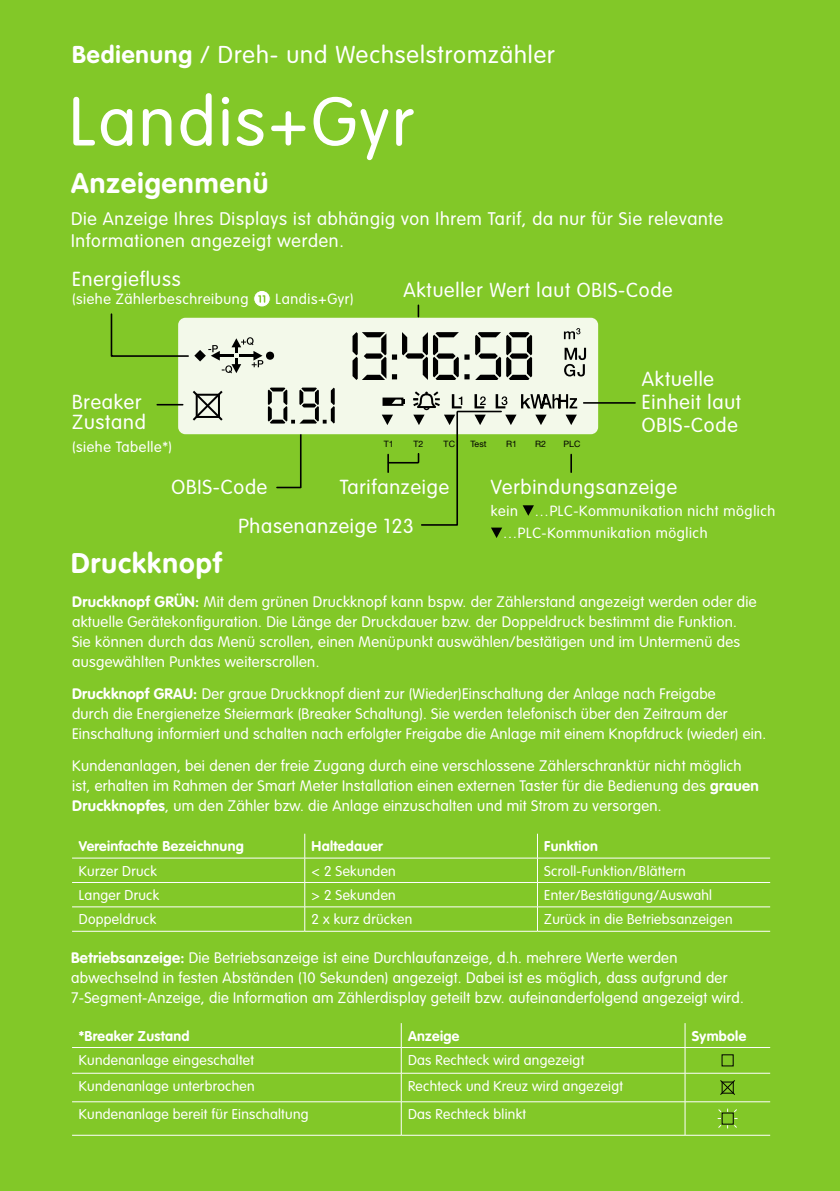
<style>
.page{position:relative;width:840px;height:1191px;background:#fff}
.page>*{position:absolute;margin:0;border:0;box-sizing:border-box;transform-origin:0 0}
.t1{font:300 67.8px "VAG Rounded Std";letter-spacing:.04em;color:#fff}
.t2{font:700 28px "VAG Rounded Std";letter-spacing:.04em;color:#fff}
.t3{font:300 24px "VAG Rounded Std";letter-spacing:.04em;color:#fff}
.t4{font:300 20px/22.8px "VAG Rounded Std";letter-spacing:.04em;color:#fff}
.t5{font:300 18px/22px "VAG Rounded Std";letter-spacing:.04em;color:#fff}
.t6{font:300 15px/20px "VAG Rounded Std";letter-spacing:.02em;color:#fff}
.t7{font:300 14.6px/22.2px "VAG Rounded Std";letter-spacing:.04em;color:#fff}
.t8{font:300 14px "VAG Rounded Std";letter-spacing:.02em;color:#fff}
.t9{font:700 14px "VAG Rounded Std";letter-spacing:.02em;color:#fff}
.t10{font:8.8px "Helvetica Neue LT Std";color:#000}
.s1{font-weight:700}
</style>
<div class="page">
<div style="left:0;top:0;width:839px;height:1191px;background:#82c828"></div>
<svg style="left:253px;top:290px;width:17px;height:17px"></svg>
<div style="left:253px;top:290px;width:17px;height:17px;border:1px solid #82c828;border-radius:50%"></div>
<svg style="left:258px;top:295px;width:7px;height:8px"></svg>
<svg style="left:417px;top:305px;width:2px;height:12px"></svg>
<hr style="left:72px;top:857px;width:232px;height:1px;background:#fff">
<hr style="left:304px;top:857px;width:233px;height:1px;background:#fff">
<hr style="left:537px;top:857px;width:232px;height:1px;background:#fff">
<hr style="left:72px;top:882px;width:232px;height:1px;background:#fff">
<hr style="left:304px;top:882px;width:233px;height:1px;background:#fff">
<hr style="left:537px;top:882px;width:232px;height:1px;background:#fff">
<hr style="left:72px;top:906px;width:232px;height:1px;background:#fff">
<hr style="left:304px;top:906px;width:233px;height:1px;background:#fff">
<svg style="left:304px;top:833px;width:1px;height:98px"></svg>
<hr style="left:537px;top:906px;width:232px;height:1px;background:#fff">
<svg style="left:537px;top:833px;width:1px;height:98px"></svg>
<hr style="left:72px;top:931px;width:232px;height:1px;background:#fff">
<hr style="left:304px;top:931px;width:233px;height:1px;background:#fff">
<hr style="left:537px;top:931px;width:232px;height:1px;background:#fff">
<hr style="left:72px;top:1047px;width:329px;height:1px;background:#fff">
<hr style="left:401px;top:1047px;width:283px;height:1px;background:#fff">
<hr style="left:684px;top:1047px;width:85px;height:1px;background:#fff">
<hr style="left:72px;top:1073px;width:329px;height:1px;background:#fff">
<hr style="left:401px;top:1073px;width:283px;height:1px;background:#fff">
<svg style="left:400px;top:1023px;width:1px;height:78px"></svg>
<hr style="left:684px;top:1073px;width:85px;height:1px;background:#fff">
<svg style="left:684px;top:1023px;width:1px;height:78px"></svg>
<hr style="left:72px;top:1101px;width:329px;height:1px;background:#fff">
<hr style="left:401px;top:1101px;width:283px;height:1px;background:#fff">
<hr style="left:400px;top:1102px;width:1px;height:33px;background:#fff">
<hr style="left:684px;top:1101px;width:85px;height:1px;background:#fff">
<hr style="left:684px;top:1102px;width:1px;height:33px;background:#fff">
<hr style="left:72px;top:1134px;width:329px;height:1px;background:#fff">
<hr style="left:401px;top:1134px;width:283px;height:1px;background:#fff">
<hr style="left:684px;top:1134px;width:85px;height:1px;background:#fff">
<svg style="left:720px;top:1080px;width:15px;height:15px"></svg>
<svg style="left:717px;top:1108px;width:21px;height:21px"></svg>
<div style="left:178px;top:318px;width:419px;height:116px;background:#f3f9ea;border-radius:7px"></div>
<svg style="left:192px;top:390px;width:31px;height:31px"></svg>
<svg style="left:563px;top:328px;width:17px;height:11px"></svg>
<svg style="left:564px;top:348px;width:21px;height:28px"></svg>
<svg style="left:381px;top:391px;width:196px;height:147px"></svg>
<hr style="left:583px;top:402px;width:51px;height:2px;background:#000">
<svg style="left:157px;top:404px;width:26px;height:1px"></svg>
<svg style="left:352px;top:332px;width:179px;height:48px"></svg>
<svg style="left:268px;top:387px;width:66px;height:102px"></svg>
<svg style="left:110px;top:313px;width:164px;height:60px"></svg>
<h3 class="t3" style="left:72px;top:41px;width:484px"><span class="s1">Bedienung</span> / Dreh- und Wechselstromzähler</h3>
<h1 class="t1" style="left:69px;top:83px;width:345px">Landis+Gyr</h1>
<h2 class="t2" style="left:71px;top:167px;width:199px">Anzeigenmenü</h2>
<p class="t5" style="left:71px;top:208px;width:653px">Die Anzeige Ihres Displays ist abhängig von Ihrem Tarif, da nur für Sie relevante<br>Informationen angezeigt werden.</p>
<h3 class="t4" style="left:72px;top:268px;width:110px">Energiefluss</h3>
<p class="t7" style="left:72px;top:289px;width:178px">(siehe Zählerbeschreibung</p>
<p class="t7" style="left:275px;top:289px;width:79px">Landis+Gyr)</p>
<h3 class="t4" style="left:72px;top:393px;width:75px;line-height:20px">Breaker<br>Zustand</h3>
<p class="t7" style="left:72px;top:436px;width:101px">(siehe Tabelle*)</p>
<h3 class="t4" style="left:403px;top:279px;width:270px">Aktueller Wert laut OBIS-Code</h3>
<p class="t10" style="left:383px;top:439px;width:11px">T1</p>
<p class="t10" style="left:413px;top:439px;width:11px">T2</p>
<p class="t10" style="left:443px;top:439px;width:13px">TC</p>
<p class="t10" style="left:470px;top:439px;width:17px">Test</p>
<p class="t10" style="left:506px;top:439px;width:12px">R1</p>
<p class="t10" style="left:535px;top:439px;width:12px">R2</p>
<p class="t10" style="left:563px;top:439px;width:18px">PLC</p>
<h3 class="t4" style="left:641px;top:368px;width:101px">Aktuelle<br>Einheit laut<br>OBIS-Code</h3>
<h3 class="t4" style="left:171px;top:476px;width:97px">OBIS-Code</h3>
<h3 class="t4" style="left:238px;top:467px;width:212px;line-height:39.2px;text-indent:101px">Tarifanzeige<br>Phasenanzeige 123</h3>
<h2 class="t2" style="left:71px;top:547px;width:152px">Druckknopf</h2>
<h3 class="t4" style="left:490px;top:476px;width:188px">Verbindungsanzeige</h3>
<p class="t7" style="left:502px;top:500px;width:274px;text-indent:-12px">kein …PLC-Kommunikation nicht möglich …PLC-Kommunikation möglich</p>
<p class="t6" style="left:72px;top:592px;width:685px"><span class="s1">Druckknopf GRÜN:</span> Mit dem grünen Druckknopf kann bspw. der Zählerstand angezeigt werden oder die aktuelle Gerätekonfiguration. Die Länge der Druckdauer bzw. der Doppeldruck bestimmt die Funktion.<br>Sie können durch das Menü scrollen, einen Menüpunkt auswählen/bestätigen und im Untermenü des ausgewählten Punktes weiterscrollen.</p>
<p class="t6" style="left:72px;top:684px;width:695px"><span class="s1">Druckknopf GRAU:</span> Der graue Druckknopf dient zur (Wieder)Einschaltung der Anlage nach Freigabe<br>durch die Energienetze Steiermark (Breaker Schaltung). Sie werden telefonisch über den Zeitraum der<br>Einschaltung informiert und schalten nach erfolgter Freigabe die Anlage mit einem Knopfdruck (wieder) ein.</p>
<p class="t6" style="left:72px;top:756px;width:687px">Kundenanlagen, bei denen der freie Zugang durch eine verschlossene Zählerschranktür nicht möglich ist, erhalten im Rahmen der Smart Meter Installation einen externen Taster für die Bedienung des <span class="s1">grauen<br>Druckknopfes</span>, um den Zähler bzw. die Anlage einzuschalten und mit Strom zu versorgen.</p>
<p class="t9" style="left:79px;top:838px;width:166px">Vereinfachte Bezeichnung</p>
<p class="t9" style="left:311px;top:838px;width:73px">Haltedauer</p>
<p class="t9" style="left:544px;top:838px;width:55px">Funktion</p>
<p class="t8" style="left:79px;top:862px;width:79px">Kurzer Druck</p>
<p class="t8" style="left:311px;top:862px;width:86px">&lt; 2 Sekunden</p>
<p class="t8" style="left:544px;top:862px;width:143px">Scroll-Funktion/Blättern</p>
<p class="t8" style="left:79px;top:887px;width:82px">Langer Druck</p>
<p class="t8" style="left:311px;top:887px;width:86px">&gt; 2 Sekunden</p>
<p class="t8" style="left:544px;top:887px;width:169px">Enter/Bestätigung/Auswahl</p>
<p class="t8" style="left:79px;top:911px;width:79px">Doppeldruck</p>
<p class="t8" style="left:311px;top:911px;width:102px">2 x kurz drücken</p>
<p class="t8" style="left:544px;top:911px;width:190px">Zurück in die Betriebsanzeigen</p>
<p class="t6" style="left:71px;top:948px;width:674px"><span class="s1">Betriebsanzeige:</span> Die Betriebsanzeige ist eine Durchlaufanzeige, d.h. mehrere Werte werden abwechselnd in festen Abständen (10 Sekunden) angezeigt. Dabei ist es möglich, dass aufgrund der<br>7-Segment-Anzeige, die Information am Zählerdisplay geteilt bzw. aufeinanderfolgend angezeigt wird.</p>
<p class="t9" style="left:79px;top:1027px;width:112px">*Breaker Zustand</p>
<p class="t9" style="left:408px;top:1027px;width:53px">Anzeige</p>
<p class="t9" style="left:691px;top:1027px;width:56px">Symbole</p>
<p class="t8" style="left:79px;top:1052px;width:177px">Kundenanlage eingeschaltet</p>
<p class="t8" style="left:408px;top:1052px;width:178px">Das Rechteck wird angezeigt</p>
<p class="t8" style="left:79px;top:1078px;width:177px">Kundenanlage unterbrochen</p>
<p class="t8" style="left:408px;top:1078px;width:216px">Rechteck und Kreuz wird angezeigt</p>
<p class="t8" style="left:79px;top:1106px;width:231px">Kundenanlage bereit für Einschaltung</p>
<p class="t8" style="left:408px;top:1106px;width:119px">Das Rechteck blinkt</p>
</div>
